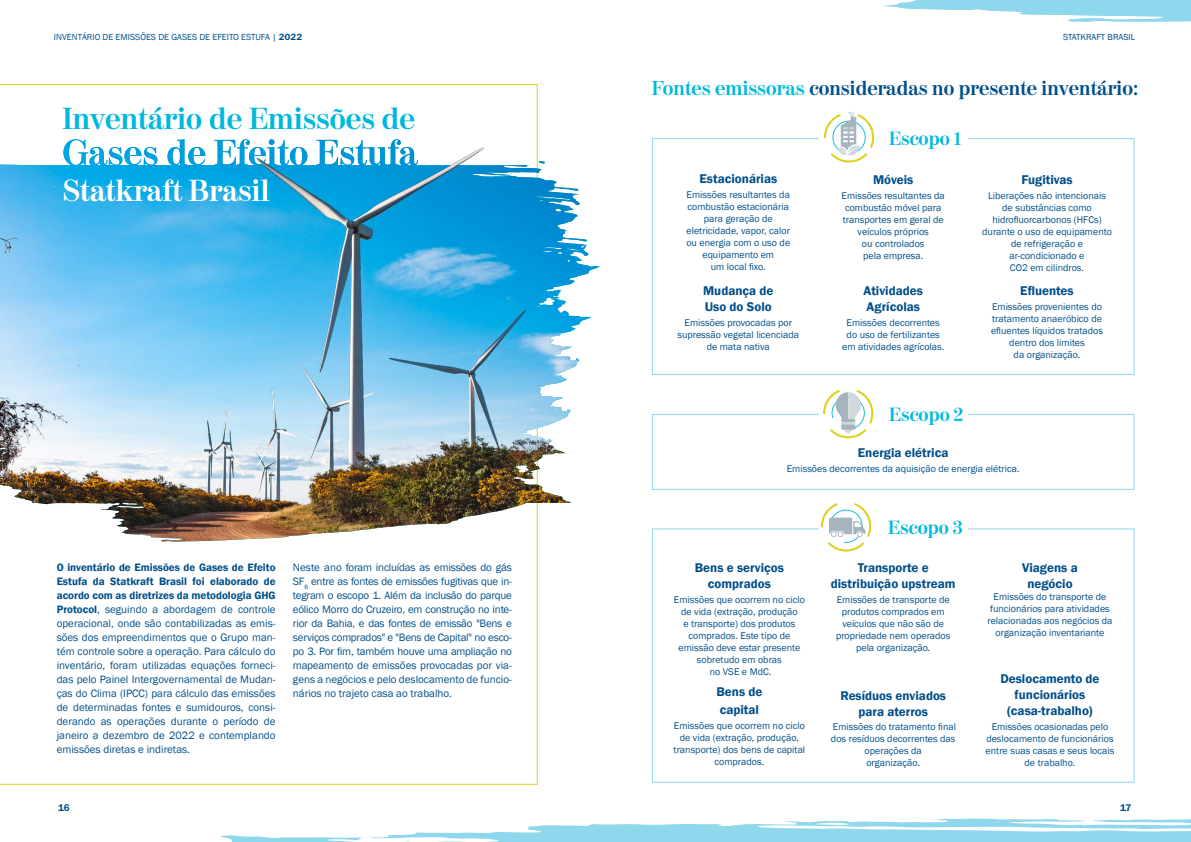
<style>
.page{position:relative;width:1191px;height:842px;background:#fff}
.page>*{position:absolute;margin:0;border:0;box-sizing:border-box;transform-origin:0 0}
.Titulo_Inventario{font:700 30.3px "Moderno FB";color:#00b8de}
.Titulo_Inventario-2{font:700 30.3px "Moderno FB";color:#fff}
.Titulo_Inventario-3{font:700 28px "Moderno FB";color:#fff}
.Subtitulo_Invent{font:700 20px "Moderno FB";color:#004f8a}
.t1{font:700 19px "Moderno FB";color:#00b8de}
.Texto_Inventário{font:600 13px/16px "Franklin Gothic";color:#004f8a;text-align:center}
.Texto_Inventário-2{font:11px/14px "Franklin Gothic";color:#004f8a;text-align:justify}
.Texto_Inventário-3{font:10px/12px "Franklin Gothic";color:#004f8a;text-align:center}
.t2{font:600 10px "Franklin Gothic";color:#004f8a}
.t3{font:9px "Franklin Gothic";color:#004f8a}
.s1{font-family:"Franklin Gothic ATF";font-weight:700}
.s2{font-weight:600}
.s3{color:#00b8de}
</style>
<div class="page">
<svg style="left:0;top:84px;width:538px;height:701px"></svg>
<div style="left:652px;top:414px;width:482px;height:76px;border:1px solid #8fd7ed"></div>
<div style="left:652px;top:528px;width:482px;height:255px;border:1px solid #8fd7ed"></div>
<div style="left:652px;top:138px;width:482px;height:237px;border:1px solid #8fd7ed"></div>
<div style="left:819px;top:130px;width:148px;height:22px;background:#fff"></div>
<div style="left:819px;top:403px;width:148px;height:22px;background:#fff"></div>
<div style="left:819px;top:517px;width:148px;height:23px;background:#fff"></div>
<svg style="left:824px;top:112px;width:50px;height:51px"></svg>
<svg style="left:823px;top:390px;width:50px;height:48px"></svg>
<svg style="left:220px;top:818px;width:971px;height:24px;fill:#97d9ee"></svg>
<svg style="left:821px;top:503px;width:50px;height:48px"></svg>
<img style="left:0;top:139px;width:599px;height:403px">
<img style="left:0;top:139px;width:180px;height:309px">
<svg style="left:883px;top:0;width:308px;height:22px"></svg>
<img style="left:0;top:143px;width:522px;height:295px">
<p class="t3" style="left:54px;top:31px;width:250px">INVENTÁRIO DE EMISSÕES DE GASES DE EFEITO ESTUFA | <span class="s1">2022</span></p>
<p class="t3" style="left:1063px;top:31px;width:74px">STATKRAFT BRASIL</p>
<p class="Titulo_Inventario" style="left:62px;top:101px;width:354px">Inventário de Emissões de</p>
<p class="Titulo_Inventario-2" style="left:62px;top:173px;width:209px">Statkraft Brasil</p>
<p class="Titulo_Inventario-3" style="left:67px;top:185px;width:195px">Statkraft | 2022</p>
<p class="Texto_Inventário-2" style="left:57px;top:561px;width:220px"><span class="s2">O inventário de Emissões de Gases de Efeito Estufa da Statkraft Brasil foi elaborado de acordo com as diretrizes da metodologia GHG Protocol</span>, seguindo a abordagem de controle operacional, onde são contabilizadas as emis&shy;sões dos empreendimentos que o Grupo man&shy;tém controle sobre a operação. Para cálculo do inventário, foram utilizadas equações forneci&shy;das pelo Painel Intergovernamental de Mudan&shy;ças do Clima (IPCC) para cálculo das emissões de determinadas fontes e sumidouros, consi&shy;derando as operações durante o período de janeiro a dezembro de 2022 e contemplando emissões diretas e indiretas.</p>
<p class="Texto_Inventário-2" style="left:293px;top:561px;width:220px">Neste ano foram incluídas as emissões do gás SF<sub>6</sub> entre as fontes de emissões fugitivas que in&shy;tegram o escopo 1. Além da inclusão do parque eólico Morro do Cruzeiro, em construção no inte&shy;rior da Bahia, e das fontes de emissão "Bens e serviços comprados" e "Bens de Capital" no esco&shy;po 3. Por fim, também houve uma ampliação no mapeamento de emissões provocadas por via&shy;gens a negócios e pelo deslocamento de funcio&shy;nários no trajeto casa ao trabalho.</p>
<p class="Subtitulo_Invent" style="left:652px;top:77px;width:488px"><span class="s3">Fontes emissoras</span> consideradas no presente inventário:</p>
<p class="Texto_Inventário" style="left:699px;top:171px;width:79px">Estacionárias</p>
<p class="Texto_Inventário-3" style="left:686px;top:189px;width:105px">Emissões resultantes da combustão estacionária para geração de eletricidade, vapor, calor ou energia com o uso de equipamento em<br>um local fixo.</p>
<p class="Texto_Inventário" style="left:703px;top:283px;width:72px;text-align:left">Mudança de<br>Uso do Solo</p>
<p class="Texto_Inventário-3" style="left:677px;top:317px;width:123px">Emissões provocadas por supressão vegetal licenciada de mata nativa</p>
<p class="t1" style="left:889px;top:128px;width:74px">Escopo 1</p>
<p class="Texto_Inventário" style="left:873px;top:172px;width:42px">Móveis</p>
<p class="Texto_Inventário-3" style="left:841px;top:190px;width:105px">Emissões resultantes da combustão móvel para transportes em geral de veículos próprios<br>ou controlados<br>pela empresa.</p>
<p class="Texto_Inventário" style="left:863px;top:283px;width:61px;text-align:left">Atividades<br>Agrícolas</p>
<p class="Texto_Inventário-3" style="left:842px;top:317px;width:104px">Emissões decorrentes do uso de fertilizantes em atividades agrícolas.</p>
<p class="t1" style="left:889px;top:404px;width:76px">Escopo 2</p>
<p class="Texto_Inventário" style="left:1021px;top:172px;width:53px">Fugitivas</p>
<p class="Texto_Inventário-3" style="left:982px;top:190px;width:131px">Liberações não intencionais de substâncias como hidrofluorcarbonos (HFCs) durante o uso de equipamento de refrigeração e ar-condicionado e<br>CO2 em cilindros.</p>
<p class="Texto_Inventário" style="left:1020px;top:283px;width:55px">Efluentes</p>
<p class="Texto_Inventário-3" style="left:991px;top:301px;width:113px">Emissões provenientes do tratamento anaeróbico de efluentes líquidos tratados dentro dos limites<br>da organização.</p>
<p class="Texto_Inventário" style="left:858px;top:445px;width:92px">Energia elétrica</p>
<p class="Texto_Inventário-3" style="left:786px;top:463px;width:234px">Emissões decorrentes da aquisição de energia elétrica.</p>
<p class="Texto_Inventário" style="left:695px;top:560px;width:91px">Bens e serviços comprados</p>
<p class="Texto_Inventário-3" style="left:674px;top:594px;width:132px">Emissões que ocorrem no ciclo de vida (extração, produção<br>e transporte) dos produtos comprados. Este tipo de emissão deve estar presente sobretudo em obras<br>no VSE e MdC.</p>
<p class="Texto_Inventário" style="left:716px;top:683px;width:47px;line-height:18.1px;text-align:left">Bens de capital</p>
<p class="Texto_Inventário-3" style="left:673px;top:720px;width:133px">Emissões que ocorrem no ciclo de vida (extração, produção, transporte) dos bens de capital comprados.</p>
<p class="t1" style="left:888px;top:517px;width:76px">Escopo 3</p>
<p class="Texto_Inventário" style="left:831px;top:560px;width:126px">Transporte e distribuição upstream</p>
<p class="Texto_Inventário-3" style="left:836px;top:594px;width:116px">Emissões de transporte de produtos comprados em veículos que não são de propriedade nem operados pela organização.</p>
<p class="Texto_Inventário" style="left:840px;top:687px;width:107px">Resíduos enviados para aterros</p>
<p class="Texto_Inventário-3" style="left:831px;top:721px;width:127px">Emissões do tratamento final dos resíduos decorrentes das operações da<br>organização.</p>
<p class="Texto_Inventário" style="left:1022px;top:560px;width:57px">Viagens a negócio</p>
<p class="Texto_Inventário-3" style="left:987px;top:591px;width:127px">Emissões do transporte de funcionários para atividades relacionadas aos negócios da organização inventariante</p>
<p class="Texto_Inventário" style="left:1000px;top:671px;width:101px">Deslocamento de funcionários (casa-trabalho)</p>
<p class="Texto_Inventário-3" style="left:985px;top:721px;width:130px">Emissões ocasionadas pelo deslocamento de funcionários entre suas casas e seus locais de trabalho.</p>
<p class="t2" style="left:58px;top:801px;width:13px">16</p>
<p class="t2" style="left:1120px;top:801px;width:13px">17</p>
</div>
